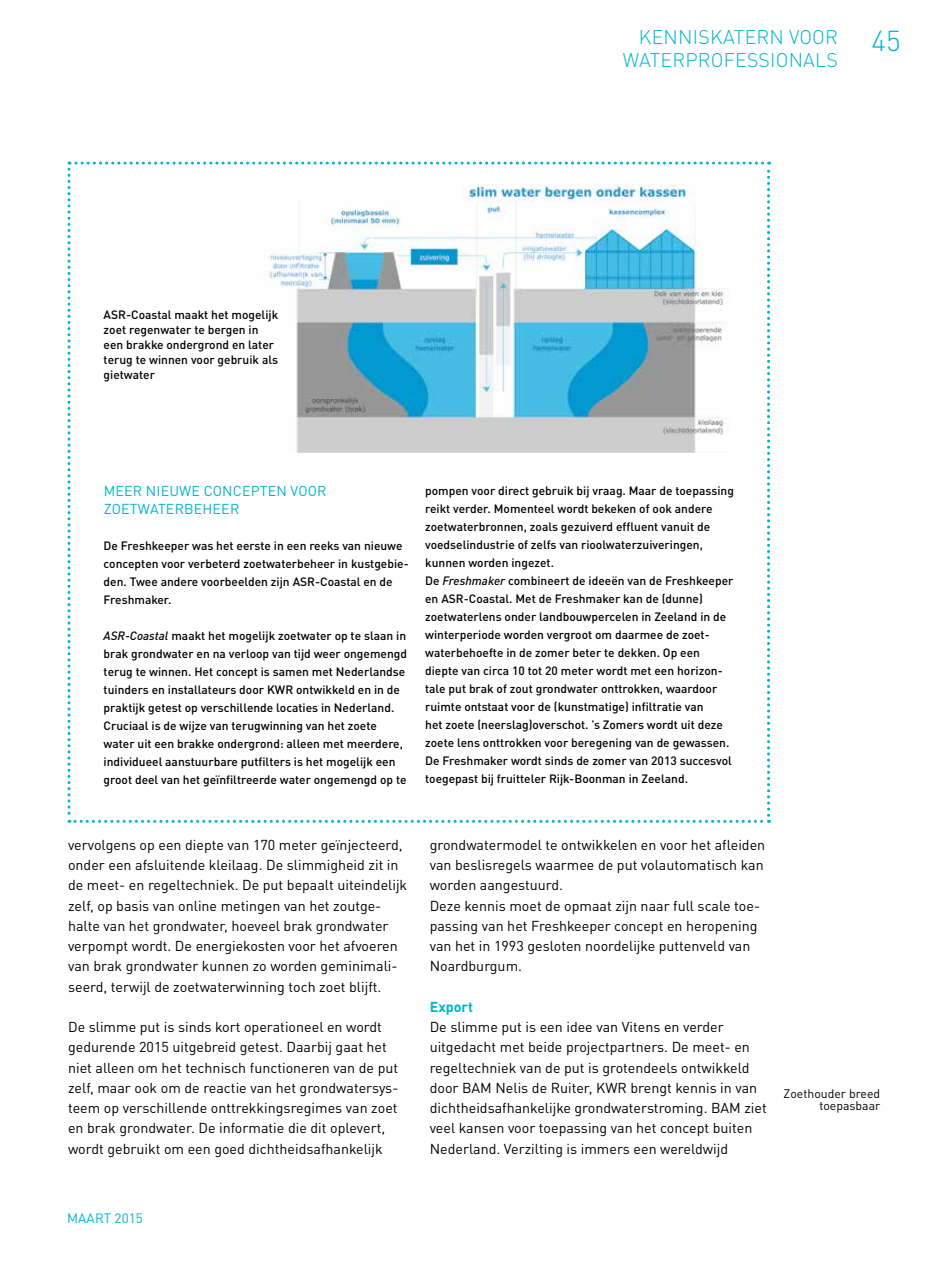
<style>
.page{position:relative;width:936px;height:1263px;background:#fff}
.page>*{position:absolute;margin:0;border:0;box-sizing:border-box;transform-origin:0 0}
.t1{font:300 28.5px "DIN Pro";color:#00b5cb}
.t2{font:300 19.5px/22.5px "DIN Pro";letter-spacing:.01em;color:#00b5cb;text-align:right}
.t3{font:14.25px/20.2px "DIN Pro";color:#000}
.t4{font:14.25px/18px "DIN Pro";letter-spacing:.01em;color:#00b5cb}
.t5{font:700 14.25px "DIN Pro";color:#00b5cb}
.t6{font:13.5px "DIN Pro";color:#00b5cb}
.t7{font:12.3px/11.4px "DIN Pro";color:#000;text-align:right}
.t8{font:500 12px/18px "DIN Pro";color:#000}
.s1{font-style:italic}
</style>
<div class="page">
<svg style="left:68px;top:162px;width:702px;height:661px"></svg>
<img style="left:264px;top:184px;width:466px;height:268px">
<h2 class="t2" style="left:622px;top:24px;width:217px">KENNISKATERN VOOR<br>WATERPROFESSIONALS</h2>
<h1 class="t1" style="left:871px;top:19px;width:31px">45</h1>
<p class="t8" style="left:104px;top:305px;width:176px;line-height:15px">ASR-Coastal maakt het mogelijk zoet regenwater te bergen in een brakke ondergrond en later terug te winnen voor gebruik als gietwater</p>
<p class="t4" style="left:104px;top:481px;width:224px">MEER NIEUWE CONCEPTEN VOOR<br>ZOETWATERBEHEER</p>
<p class="t8" style="left:104px;top:536px;width:306px">De Freshkeeper was het eerste in een reeks van nieuwe concepten voor verbeterd zoetwaterbeheer in kustgebie&shy;den. Twee andere voorbeelden zijn ASR-Coastal en de Freshmaker.</p>
<p class="t8" style="left:104px;top:626px;width:305px"><span class="s1">ASR-Coastal</span> maakt het mogelijk zoetwater op te slaan in brak grondwater en na verloop van tijd weer ongemengd terug te winnen. Het concept is samen met Nederlandse tuinders en installateurs door KWR ontwikkeld en in de praktijk getest op verschillende locaties in Nederland.<br>Cruciaal is de wijze van terugwinning van het zoete water uit een brakke ondergrond: alleen met meerdere, individueel aanstuurbare putfilters is het mogelijk een groot deel van het geïnfiltreerde water ongemengd op te</p>
<p class="t8" style="left:425px;top:480px;width:310px">pompen voor direct gebruik bij vraag. Maar de toepassing reikt verder. Momenteel wordt bekeken of ook andere zoetwaterbronnen, zoals gezuiverd effluent vanuit de voedselindustrie of zelfs van rioolwaterzuiveringen, kunnen worden ingezet.<br>De <span class="s1">Freshmaker</span> combineert de ideeën van de Freshkeeper en ASR-Coastal. Met de Freshmaker kan de (dunne) zoetwaterlens onder landbouwpercelen in Zeeland in de winterperiode worden vergroot om daarmee de zoet&shy;waterbehoefte in de zomer beter te dekken. Op een diepte van circa 10 tot 20 meter wordt met een horizon&shy;tale put brak of zout grondwater onttrokken, waardoor ruimte ontstaat voor de (kunstmatige) infiltratie van<br>het zoete (neerslag)overschot. ’s Zomers wordt uit deze zoete lens onttrokken voor beregening van de gewassen.<br>De Freshmaker wordt sinds de zomer van 2013 succesvol toegepast bij fruitteler Rijk-Boonman in Zeeland.</p>
<p class="t3" style="left:68px;top:833px;width:340px">vervolgens op een diepte van 170 meter geïnjecteerd, onder een afsluitende kleilaag. De slimmigheid zit in de meet- en regeltechniek. De put bepaalt uiteindelijk zelf, op basis van online metingen van het zoutge&shy;halte van het grondwater, hoeveel brak grondwater verpompt wordt. De energiekosten voor het afvoeren van brak grondwater kunnen zo worden geminimali&shy;seerd, terwijl de zoetwaterwinning toch zoet blijft.</p>
<p class="t3" style="left:68px;top:1015px;width:332px">De slimme put is sinds kort operationeel en wordt gedurende 2015 uitgebreid getest. Daarbij gaat het niet alleen om het technisch functioneren van de put zelf, maar ook om de reactie van het grondwatersys&shy;teem op verschillende onttrekkingsregimes van zoet en brak grondwater. De informatie die dit oplevert, wordt gebruikt om een goed dichtheidsafhankelijk</p>
<p class="t3" style="left:429px;top:833px;width:337px">grondwatermodel te ontwikkelen en voor het afleiden van beslisregels waarmee de put volautomatisch kan worden aangestuurd.<br>Deze kennis moet de opmaat zijn naar full scale toe&shy;passing van het Freshkeeper concept en heropening van het in 1993 gesloten noordelijke puttenveld van Noardburgum.</p>
<p class="t5" style="left:429px;top:995px;width:45px">Export</p>
<p class="t3" style="left:429px;top:1015px;width:338px">De slimme put is een idee van Vitens en verder uitgedacht met beide projectpartners. De meet- en regeltechniek van de put is grotendeels ontwikkeld door BAM Nelis de Ruiter, KWR brengt kennis in van dichtheidsafhankelijke grondwaterstroming. BAM ziet veel kansen voor toepassing van het concept buiten Nederland. Verzilting is immers een wereldwijd</p>
<p class="t7" style="left:783px;top:1087px;width:98px">Zoethouder breed toepasbaar</p>
<p class="t6" style="left:67px;top:1208px;width:77px">MAART 2015</p>
</div>
